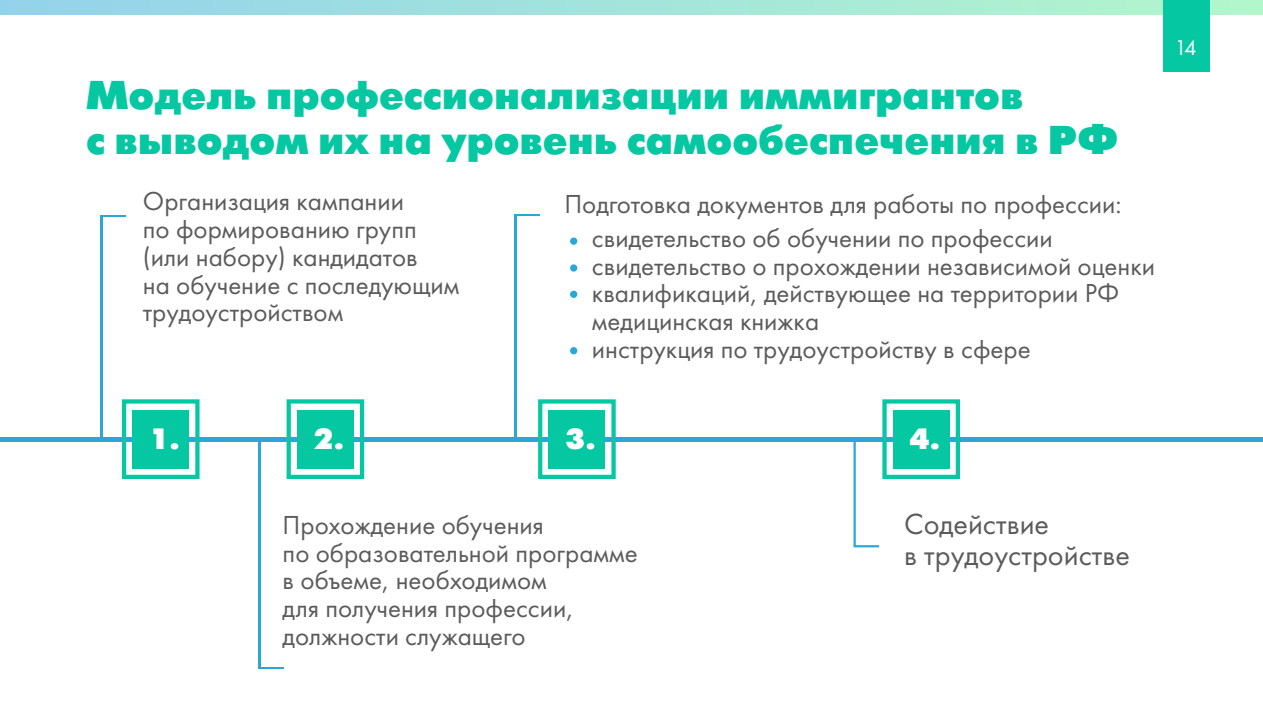
<style>
.page{position:relative;width:1263px;height:715px;background:#fff}
.page>*{position:absolute;margin:0;border:0;box-sizing:border-box;transform-origin:0 0}
.t1{font:40.2px/44.7px "Futura Futuris Black C";color:#05c8a3}
.t2{font:30.3px/31px "Futura PT";color:#5b5b5b}
.t3{font:29.25px "Futura Futuris Black C";color:#fefefe}
.t4{font:27px/27.8px "Futura PT";color:#5b5b5b}
.t5{font:22.05px "Futura PT";color:#fefefe}
</style>
<div class="page">
<svg style="left:0;top:0;width:1263px;height:15px"></svg>
<div style="left:1163px;top:0;width:46px;height:71px;background:#05c8a3"></div>
<div style="left:570px;top:237px;width:7px;height:8px;background:#29a7d8;border-radius:50%"></div>
<div style="left:570px;top:264px;width:7px;height:7px;background:#29a7d8;border-radius:50%"></div>
<div style="left:570px;top:290px;width:7px;height:8px;background:#29a7d8;border-radius:50%"></div>
<div style="left:570px;top:347px;width:7px;height:7px;background:#29a7d8;border-radius:50%"></div>
<hr style="left:0;top:437px;width:1263px;height:4px;background:#29a7d8">
<div style="left:132px;top:410px;width:57px;height:58px;background:#05c8a3"></div>
<div style="left:122px;top:399px;width:78px;height:80px;border:4px solid #05c8a3"></div>
<div style="left:297px;top:410px;width:57px;height:58px;background:#05c8a3"></div>
<div style="left:287px;top:399px;width:77px;height:80px;border:4px solid #05c8a3"></div>
<hr style="left:100px;top:216px;width:2px;height:221px;background:#29a7d8">
<hr style="left:100px;top:215px;width:26px;height:2px;background:#29a7d8">
<hr style="left:258px;top:439px;width:2px;height:229px;background:#29a7d8">
<hr style="left:258px;top:666px;width:25px;height:2px;background:#29a7d8">
<hr style="left:514px;top:214px;width:2px;height:224px;background:#29a7d8">
<hr style="left:514px;top:214px;width:26px;height:2px;background:#29a7d8">
<div style="left:548px;top:410px;width:57px;height:58px;background:#05c8a3"></div>
<div style="left:538px;top:399px;width:78px;height:80px;border:4px solid #05c8a3"></div>
<div style="left:893px;top:410px;width:57px;height:58px;background:#05c8a3"></div>
<div style="left:882px;top:399px;width:78px;height:80px;border:4px solid #05c8a3"></div>
<svg style="left:853px;top:441px;width:26px;height:106px"></svg>
<h1 class="t1" style="left:86px;top:75px;width:1033px">Модель профессионализации иммигрантов<br>с выводом их на уровень самообеспечения в РФ</h1>
<p class="t4" style="left:143px;top:189px;width:318px">Организация кампании<br>по формированию групп (или набору) кандидатов<br>на обучение с последующим трудоустройством</p>
<p class="t4" style="left:592px;top:188px;width:531px;line-height:34.5px;text-indent:-28px">Подготовка документов для работы по профессии: свидетельство об обучении по профессии</p>
<p class="t4" style="left:592px;top:254px;width:565px">свидетельство о прохождении независимой оценки квалификаций, действующее на территории РФ медицинская книжка<br>инструкция по трудоустройству в сфере</p>
<p class="t5" style="left:1174px;top:38px;width:24px">14</p>
<p class="t3" style="left:149px;top:426px;width:32px">1.</p>
<p class="t3" style="left:314px;top:426px;width:32px">2.</p>
<p class="t3" style="left:565px;top:426px;width:32px">3.</p>
<p class="t3" style="left:910px;top:426px;width:32px">4.</p>
<p class="t4" style="left:283px;top:512px;width:357px">Прохождение обучения<br>по образовательной программе в объеме, необходимом<br>для получения профессии, должности служащего</p>
<p class="t2" style="left:904px;top:510px;width:227px">Содействие<br>в трудоустройстве</p>
</div>
